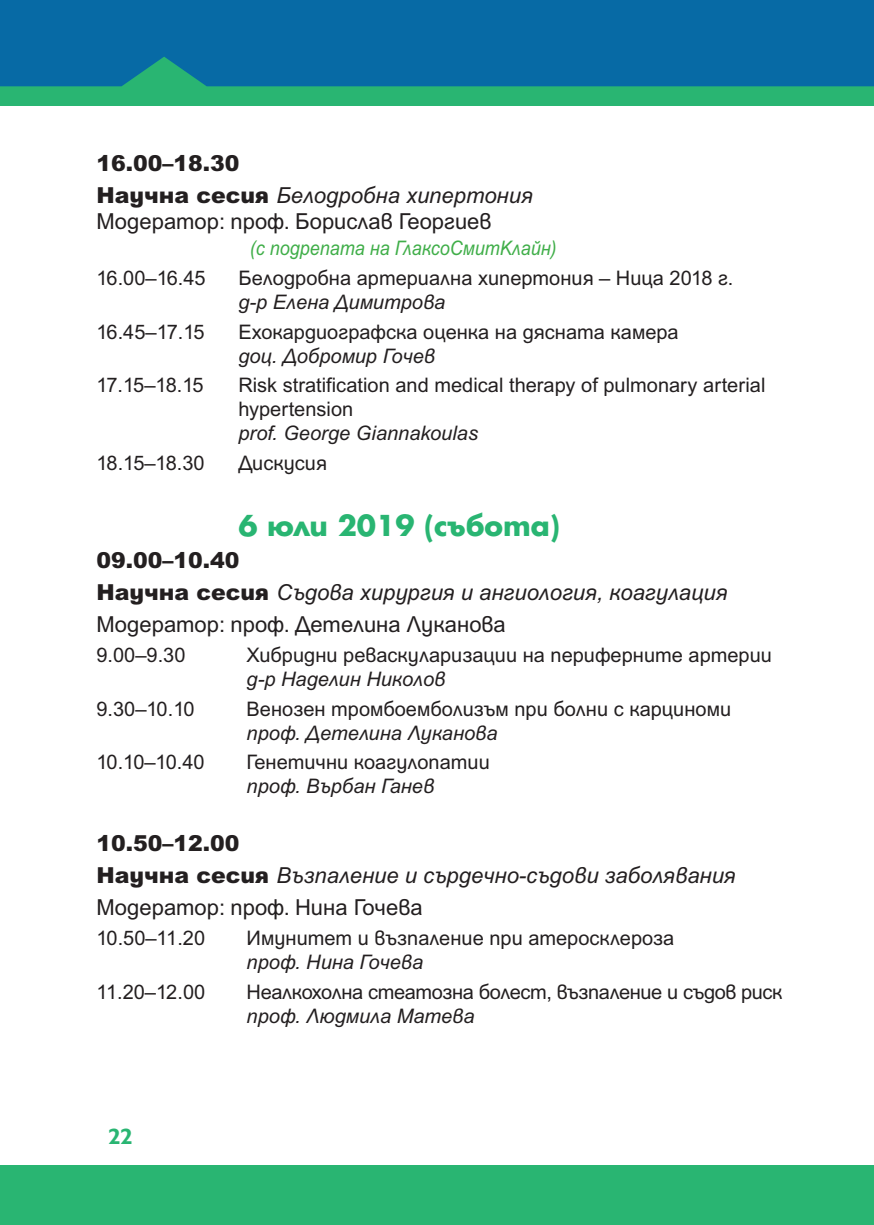
<style>
.page{position:relative;width:874px;height:1225px;background:#fff}
.page>*{position:absolute;margin:0;border:0;box-sizing:border-box;transform-origin:0 0}
.t1{font:700 28px "SP Futur";color:#29b572}
.t2{font:22px/26.4px "SP Ariel";color:#231f20}
.t3{font:italic 22px "SP Ariel";color:#231f20}
.t4{font:900 22px "SP Ariel";color:#231f20}
.t5{font:700 22px "Humanist 521 BT";color:#29b572}
.t6{font:20px/24px "SP Ariel";color:#231f20}
.t7{font:20px/24px "SP Ariel";letter-spacing:-.02em;color:#231f20}
.t8{font:italic 20px "SP Ariel";color:#40ae49;scale:.9 1}
.s1{font-weight:900}
.s2{font-style:italic}
.s3{font-weight:900;font-style:normal}
</style>
<div class="page">
<div style="left:0;top:1165px;width:873px;height:60px;background:#29b572"></div>
<hr style="left:873px;top:27px;width:1px;height:79px;background:#29b572">
<div style="left:0;top:27px;width:873px;height:79px;background:#29b572"></div>
<div style="left:0;top:0;width:873px;height:86px;background:#076aa5"></div>
<p class="t4" style="left:96px;top:151px;width:145px">16.00–18.30</p>
<p class="t2" style="left:96px;top:182px;width:437px"><span class="s1">Научна сесия</span> <span class="s2">Белодробна хипертония<br></span>Модератор: проф. Борислав Георгиев</p>
<p class="t8" style="left:249px;top:237px;width:342px">(с подрепата на ГлаксоСмитКлайн)</p>
<p class="t6" style="left:96px;top:266px;width:111px">16.00–16.45</p>
<p class="t6" style="left:238px;top:266px;width:496px">Белодробна артериална хипертония – Ница 2018 г. <span class="s2">д-р Елена Димитрова</span></p>
<p class="t6" style="left:96px;top:320px;width:110px">16.45–17.15</p>
<p class="t6" style="left:238px;top:320px;width:441px">Ехокардиографска оценка на дясната камера <span class="s2">доц. Добромир Гочев</span></p>
<p class="t6" style="left:96px;top:374px;width:109px">17.15–18.15</p>
<p class="t6" style="left:238px;top:374px;width:528px">Risk stratification and medical therapy of pulmonary arterial hypertension<br><span class="s2">prof. George Giannakoulas</span></p>
<p class="t6" style="left:96px;top:451px;width:110px">18.15–18.30</p>
<p class="t6" style="left:238px;top:451px;width:90px">Дискусия</p>
<p class="t1" style="left:238px;top:506px;width:323px">6 юли 2019 (събота)</p>
<p class="t4" style="left:96px;top:548px;width:145px">09.00–10.40</p>
<p class="t3" style="left:96px;top:580px;width:632px"><span class="s3">Научна сесия</span> Съдова хирургия и ангиология, коагулация</p>
<p class="t2" style="left:96px;top:612px;width:410px">Модератор: проф. Детелина Луканова</p>
<p class="t6" style="left:96px;top:643px;width:90px">9.00–9.30</p>
<p class="t6" style="left:246px;top:643px;width:526px">Хибридни реваскуларизации на периферните артерии <span class="s2">д-р Наделин Николов</span></p>
<p class="t6" style="left:96px;top:697px;width:100px">9.30–10.10</p>
<p class="t6" style="left:246px;top:697px;width:485px">Венозен тромбоемболизъм при болни с карциноми <span class="s2">проф. Детелина Луканова</span></p>
<p class="t6" style="left:96px;top:751px;width:110px">10.10–10.40</p>
<p class="t6" style="left:246px;top:751px;width:244px">Генетични коагулопатии <span class="s2">проф. Върбан Ганев</span></p>
<p class="t4" style="left:96px;top:831px;width:145px">10.50–12.00</p>
<p class="t3" style="left:96px;top:863px;width:640px"><span class="s3">Научна сесия</span> Възпаление и сърдечно-съдови заболявания</p>
<p class="t2" style="left:96px;top:895px;width:327px">Модератор: проф. Нина Гочева</p>
<p class="t6" style="left:96px;top:926px;width:110px">10.50–11.20</p>
<p class="t6" style="left:246px;top:926px;width:429px">Имунитет и възпаление при атеросклероза <span class="s2">проф. Нина Гочева</span></p>
<p class="t6" style="left:96px;top:980px;width:110px">11.20–12.00</p>
<p class="t7" style="left:246px;top:980px;width:537px">Неалкохолна стеатозна болест, възпаление и съдов риск <span class="s2">проф. Людмила Матева</span></p>
<p class="t5" style="left:108px;top:1123px;width:25px">22</p>
</div>
